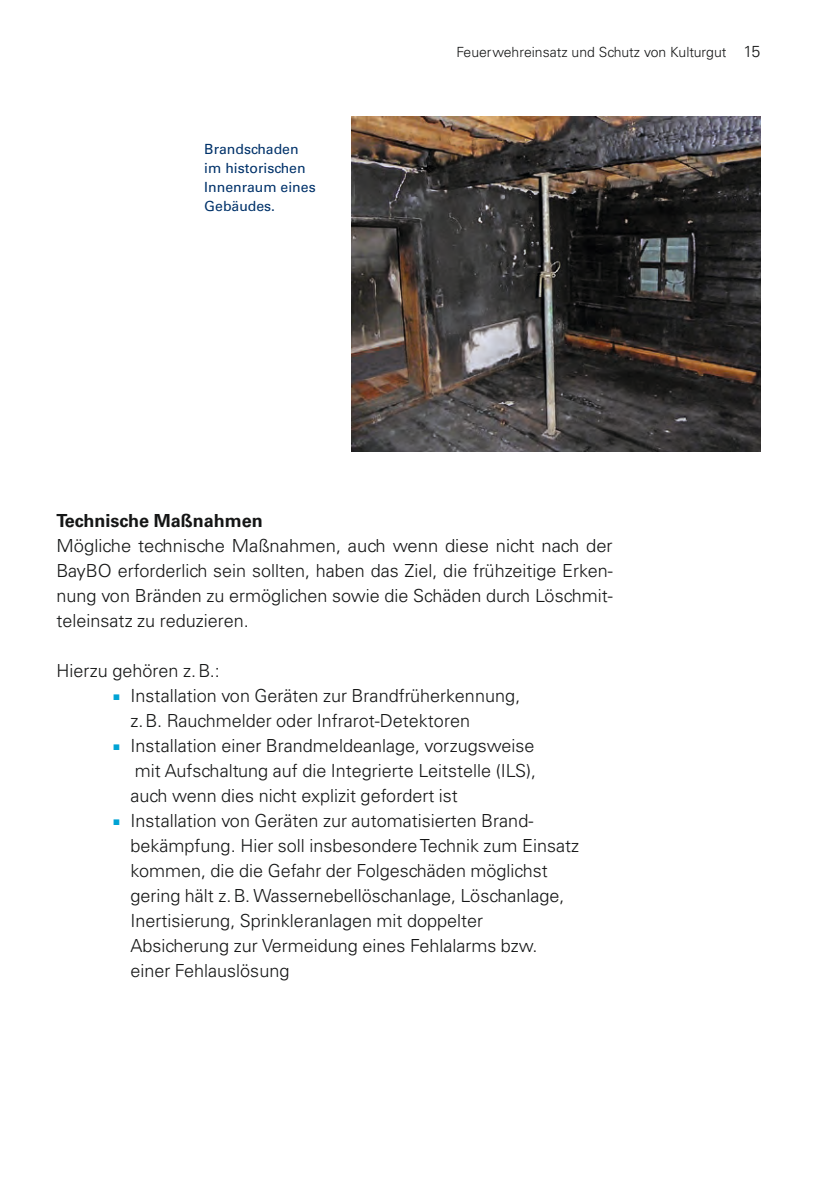
<style>
.page{position:relative;width:840px;height:1191px;background:#fff}
.page>*{position:absolute;margin:0;border:0;box-sizing:border-box;transform-origin:0 0}
.t1{font:300 18px/25px "Univers LT Std";color:#151616;text-align:justify}
.t2{font:700 18px "Univers LT Std";color:#151616}
.t3{font:14px/19px "Univers LT Std";color:#00326a}
.t4{font:300 14px "Univers LT Std";color:#151616}
.s1{font-size:16px}
.s2{color:#00a3d4}
</style>
<div class="page">
<img style="left:351px;top:116px;width:409px;height:336px">
<p class="t3" style="left:204px;top:139px;width:113px">Brandschaden im historischen<br>Innenraum eines<br>Gebäudes.</p>
<p class="t4" style="left:456px;top:43px;width:305px">Feuerwehreinsatz und Schutz von Kulturgut <span class="s1">15</span></p>
<p class="t2" style="left:57px;top:510px;width:208px">Technische Maßnahmen</p>
<p class="t1" style="left:57px;top:533px;width:557px">Mögliche technische Maßnahmen, auch wenn diese nicht nach der BayBO erforderlich sein sollten, haben das Ziel, die frühzeitige Erken&shy;nung von Bränden zu ermöglichen sowie die Schäden durch Löschmit&shy;teleinsatz zu reduzieren.</p>
<p class="t1" style="left:57px;top:658px;width:165px">Hierzu gehören z.B.:</p>
<p class="t1" style="left:130px;top:683px;width:391px;text-indent:-17px"><span class="s2">■</span> Installation von Geräten zur Brandfrüherkennung, z.B. Rauchmelder oder Infrarot-Detektoren</p>
<p class="t1" style="left:130px;top:733px;width:407px;text-indent:-17px"><span class="s2">■</span> Installation einer Brandmeldeanlage, vorzugsweise mit Aufschaltung auf die Integrierte Leitstelle (ILS), auch wenn dies nicht explizit gefordert ist</p>
<p class="t1" style="left:130px;top:808px;width:450px;text-align:left;text-indent:-17px"><span class="s2">■</span> Installation von Geräten zur automatisierten Brand&shy;bekämpfung. Hier soll insbesondere Technik zum Einsatz kommen, die die Gefahr der Folgeschäden möglichst gering hält z.B. Wassernebellöschanlage, Löschanlage, Inertisierung, Sprinkleranlagen mit doppelter Absicherung zur Vermeidung eines Fehlalarms bzw. einer Fehlauslösung</p>
</div>
